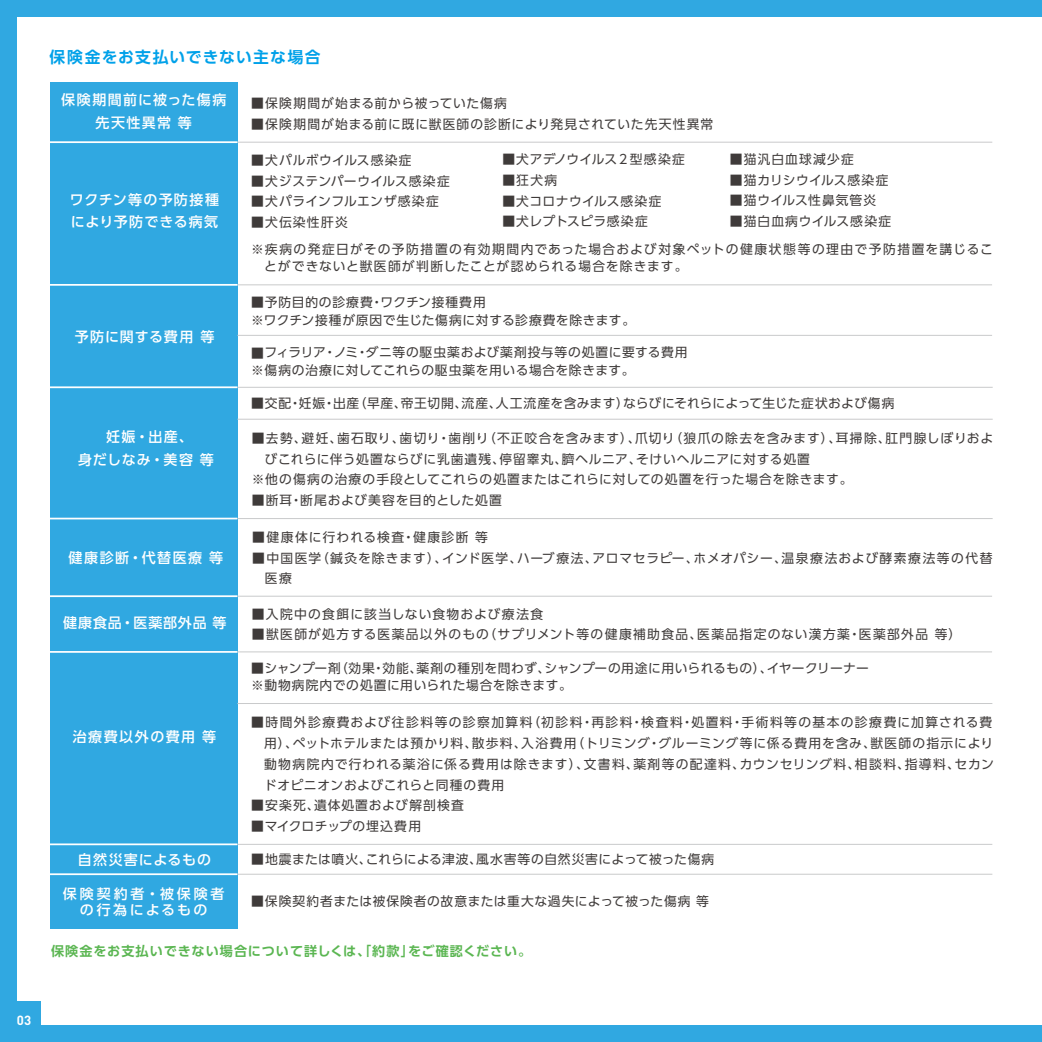
<style>
.page{position:relative;width:1042px;height:1042px;background:#30a8e1}
.page>*{position:absolute;margin:0;border:0;box-sizing:border-box;transform-origin:0 0}
.t1{font:700 15.75px "UD Shin Go Pro De";letter-spacing:.08em;color:#00a1e9}
.t2{font:500 14px/22.8px "UD Shin Go Pro";letter-spacing:.085em;color:#fff;text-align:center}
.t3{font:500 14px "UD Shin Go Pro";letter-spacing:.105em;color:#fff}
.t4{font:500 14px "UD Shin Go Pro";letter-spacing:.06em;color:#fff}
.t5{font:500 13.65px/16.6px "UD Shin Go Pro";letter-spacing:.195em;color:#fff;text-align:center}
.t6{font:700 13.12px "UD Shin Go Pro De";letter-spacing:.07em;color:#5bb652}
.t7{font:700 13.12px "DIN Pro";color:#fff}
.t8{font:12.78px/17.7px "UD Shin Go Pro";letter-spacing:.065em;color:#3f3b3a}
.t9{font:12.78px/20.8px "UD Shin Go Pro";letter-spacing:.09em;color:#3f3b3a}
.t10{font:12.78px/17.7px "UD Shin Go Pro";letter-spacing:.045em;color:#3f3b3a}
.t11{font:12.78px "UD Shin Go Pro";letter-spacing:.03em;color:#3f3b3a}
.t12{font:12.78px/16.8px "UD Shin Go Pro";letter-spacing:.095em;color:#3f3b3a}
.t13{font:12.78px/17.7px "UD Shin Go Pro";letter-spacing:.04em;color:#3f3b3a}
.t14{font:12.78px "UD Shin Go Pro";letter-spacing:.105em;color:#3f3b3a}
.t15{font:12.78px "UD Shin Go Pro";letter-spacing:.1em;color:#3f3b3a}
.t16{font:12.78px "UD Shin Go Pro";letter-spacing:.01em;color:#3f3b3a}
.t17{font:12.78px "UD Shin Go Pro";letter-spacing:.035em;color:#3f3b3a}
.t18{font:12.78px "UD Shin Go Pro";letter-spacing:.025em;color:#3f3b3a}
.t19{font:12.78px "UD Shin Go Pro";letter-spacing:.085em;color:#3f3b3a}
</style>
<div class="page">
<div style="left:17px;top:17px;width:1025px;height:1007px;background:#fff"></div>
<div style="left:50px;top:82px;width:187px;height:846px;background:#30a8e1"></div>
<hr style="left:237px;top:142px;width:755px;height:1px;background:#c9cacb">
<hr style="left:48px;top:141px;width:189px;height:2px;background:#fff">
<hr style="left:237px;top:284px;width:755px;height:1px;background:#c9cacb">
<hr style="left:237px;top:335px;width:755px;height:1px;background:#c9cacb">
<hr style="left:49px;top:284px;width:188px;height:2px;background:#fff">
<hr style="left:49px;top:386px;width:188px;height:2px;background:#fff">
<hr style="left:237px;top:419px;width:755px;height:1px;background:#c9cacb">
<hr style="left:49px;top:518px;width:188px;height:1px;background:#fff">
<hr style="left:49px;top:595px;width:188px;height:2px;background:#fff">
<hr style="left:49px;top:651px;width:188px;height:2px;background:#fff">
<hr style="left:49px;top:843px;width:188px;height:2px;background:#fff">
<hr style="left:49px;top:873px;width:188px;height:2px;background:#fff">
<hr style="left:237px;top:596px;width:755px;height:1px;background:#c9cacb">
<hr style="left:237px;top:651px;width:755px;height:1px;background:#c9cacb">
<hr style="left:237px;top:518px;width:755px;height:1px;background:#c9cacb">
<hr style="left:237px;top:387px;width:755px;height:1px;background:#c9cacb">
<hr style="left:237px;top:703px;width:755px;height:1px;background:#c9cacb">
<hr style="left:237px;top:844px;width:755px;height:1px;background:#c9cacb">
<hr style="left:237px;top:874px;width:755px;height:1px;background:#c9cacb">
<div style="left:0;top:1001px;width:41px;height:41px;background:#30a8e1"></div>
<p class="t1" style="left:50px;top:44px;width:272px">保険金をお支払いできない主な場合</p>
<p class="t2" style="left:61px;top:88px;width:167px">保険期間前に被った傷病先天性異常 等</p>
<p class="t2" style="left:70px;top:187px;width:151px;text-align:left">ワクチン等の予防接種により予防できる病気</p>
<p class="t2" style="left:75px;top:325px;width:141px">予防に関する費用 等</p>
<p class="t2" style="left:78px;top:425px;width:137px">妊娠・出産、<br>身だしなみ・美容 等</p>
<p class="t3" style="left:69px;top:546px;width:156px">健康診断・代替医療 等</p>
<p class="t4" style="left:63px;top:611px;width:165px">健康食品・医薬部外品 等</p>
<p class="t3" style="left:73px;top:725px;width:145px">治療費以外の費用 等</p>
<p class="t2" style="left:78px;top:848px;width:135px">自然災害によるもの</p>
<p class="t5" style="left:63px;top:885px;width:163px">保険契約者・被保険者の行為によるもの</p>
<p class="t8" style="left:251px;top:94px;width:271px">■保険期間が始まる前から被っていた傷病　</p>
<p class="t8" style="left:251px;top:115px;width:463px">■保険期間が始まる前に既に獣医師の診断により発見されていた先天性異常</p>
<p class="t8" style="left:251px;top:151px;width:162px">■犬パルボウイルス感染症</p>
<p class="t11" style="left:251px;top:170px;width:200px">■犬ジステンパーウイルス感染症</p>
<p class="t8" style="left:251px;top:192px;width:189px">■犬パラインフルエンザ感染症</p>
<p class="t8" style="left:251px;top:213px;width:98px">■犬伝染性肝炎</p>
<p class="t16" style="left:502px;top:149px;width:184px">■犬アデノウイルス２型感染症</p>
<p class="t8" style="left:502px;top:171px;width:56px">■狂犬病</p>
<p class="t17" style="left:502px;top:190px;width:161px">■犬コロナウイルス感染症</p>
<p class="t11" style="left:502px;top:211px;width:147px">■犬レプトスピラ感染症</p>
<p class="t19" style="left:730px;top:149px;width:125px">■猫汎白血球減少症</p>
<p class="t18" style="left:730px;top:169px;width:160px">■猫カリシウイルス感染症</p>
<p class="t8" style="left:730px;top:191px;width:148px">■猫ウイルス性鼻気管炎</p>
<p class="t8" style="left:730px;top:212px;width:163px">■猫白血病ウイルス感染症</p>
<p class="t12" style="left:264px;top:241px;width:730px;text-indent:-13px">※疾病の発症日がその予防措置の有効期間内であった場合および対象ペットの健康状態等の理由で予防措置を講じることができないと獣医師が判断したことが認められる場合を除きます。</p>
<p class="t8" style="left:251px;top:293px;width:385px">■予防目的の診療費・ワクチン接種費用<br>※ワクチン接種が原因で生じた傷病に対する診療費を除きます。</p>
<p class="t10" style="left:251px;top:343px;width:438px">■フィラリア・ノミ・ダニ等の駆虫薬および薬剤投与等の処置に要する費用※傷病の治療に対してこれらの駆虫薬を用いる場合を除きます。</p>
<p class="t11" style="left:251px;top:393px;width:645px">■交配・妊娠・出産（早産、帝王切開、流産、人工流産を含みます）ならびにそれらによって生じた症状および傷病</p>
<p class="t8" style="left:252px;top:429px;width:743px">■去勢、避妊、歯石取り、歯切り・歯削り（不正咬合を含みます）、爪切り（狼爪の除去を含みます）、耳掃除、肛門腺しぼりおよ</p>
<p class="t8" style="left:265px;top:449px;width:547px">びこれらに伴う処置ならびに乳歯遺残、停留睾丸、臍ヘルニア、そけいヘルニアに対する処置</p>
<p class="t8" style="left:252px;top:470px;width:602px">※他の傷病の治療の手段としてこれらの処置またはこれらに対しての処置を行った場合を除きます。</p>
<p class="t8" style="left:252px;top:491px;width:252px">■断耳・断尾および美容を目的とした処置</p>
<p class="t15" style="left:252px;top:526px;width:237px">■健康体に行われる検査・健康診断 等</p>
<p class="t8" style="left:265px;top:547px;width:729px;line-height:20.8px;text-indent:-13px">■中国医学（鍼灸を除きます）、インド医学、ハーブ療法、アロマセラピー、ホメオパシー、温泉療法および酵素療法等の代替医療</p>
<p class="t9" style="left:252px;top:603px;width:293px">■入院中の食餌に該当しない食物および療法食</p>
<p class="t14" style="left:252px;top:624px;width:711px">■獣医師が処方する医薬品以外のもの（サプリメント等の健康補助食品、医薬品指定のない漢方薬・医薬部外品 等）</p>
<p class="t13" style="left:251px;top:659px;width:619px">■シャンプー剤（効果・効能、薬剤の種別を問わず、シャンプーの用途に用いられるもの）、イヤークリーナー※動物病院内での処置に用いられた場合を除きます。</p>
<p class="t9" style="left:264px;top:711px;width:731px;text-indent:-13px">■時間外診療費および往診料等の診察加算料（初診料・再診料・検査料・処置料・手術料等の基本の診療費に加算される費用）、ペットホテルまたは預かり料、散歩料、入浴費用（トリミング・グルーミング等に係る費用を含み、獣医師の指示により動物病院内で行われる薬浴に係る費用は除きます）、文書料、薬剤等の配達料、カウンセリング料、相談料、指導料、セカンドオピニオンおよびこれらと同種の費用</p>
<p class="t9" style="left:251px;top:794px;width:214px">■安楽死、遺体処置および解剖検査</p>
<p class="t11" style="left:251px;top:816px;width:171px">■マイクロチップの埋込費用</p>
<p class="t10" style="left:251px;top:850px;width:464px">■地震または噴火、これらによる津波、風水害等の自然災害によって被った傷病</p>
<p class="t8" style="left:251px;top:891px;width:459px">■保険契約者または被保険者の故意または重大な過失によって被った傷病 等</p>
<p class="t6" style="left:51px;top:940px;width:482px">保険金をお支払いできない場合について詳しくは、「約款」をご確認ください。</p>
<p class="t7" style="left:17px;top:1011px;width:16px">03</p>
</div>
